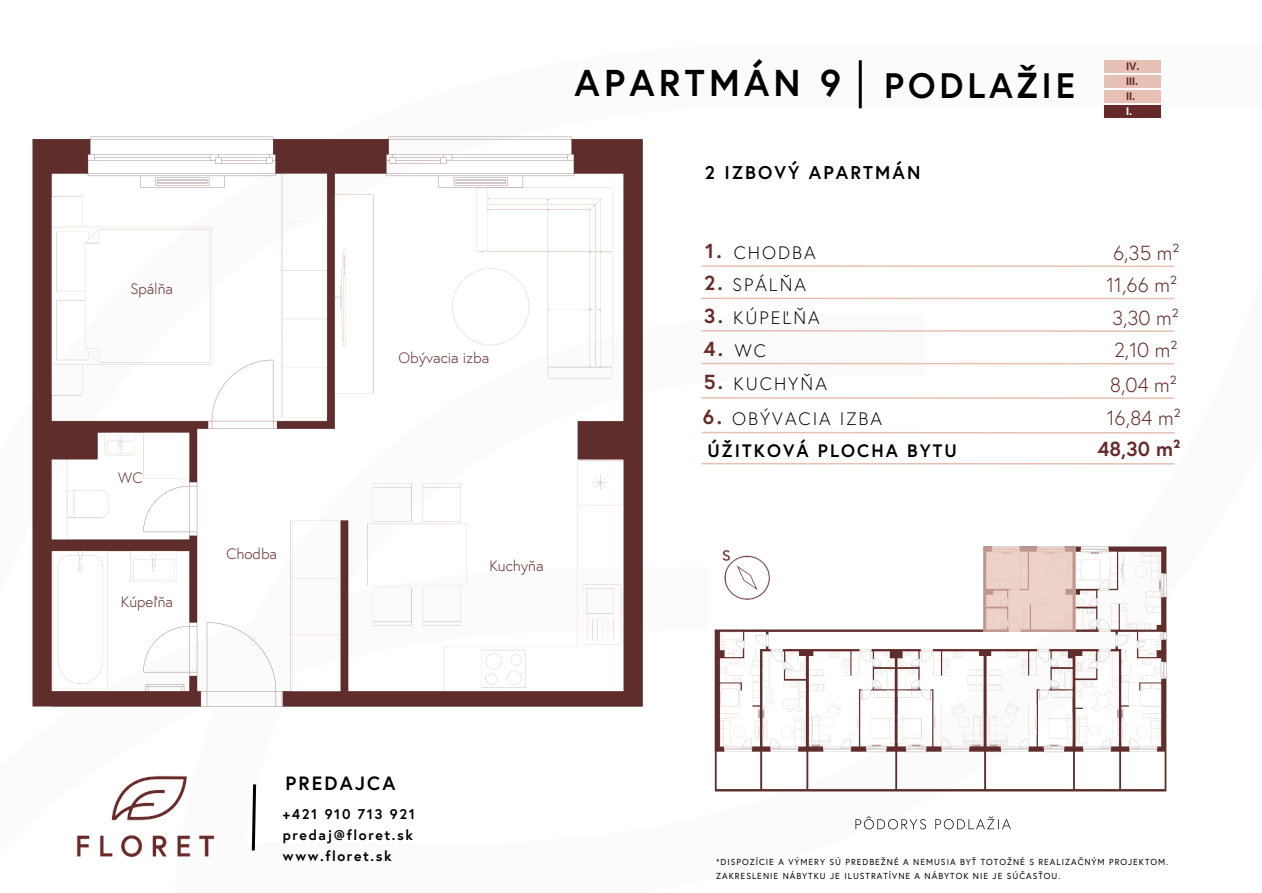
<style>
.page{position:relative;width:1262px;height:893px;background:#fff}
.page>*{position:absolute;margin:0;border:0;box-sizing:border-box;transform-origin:0 0}
.t1{font:700 37.4px "Europa";letter-spacing:.115em;color:#000}
.t2{font:300 20.4px/32.4px "Europa";color:#652a29;text-align:center}
.t3{font:700 20.4px/32.8px "Europa";color:#652a29;text-align:justify}
.t4{font:700 19.2px "Europa";letter-spacing:.115em;color:#000}
.t5{font:700 18.4px "Europa";letter-spacing:.115em;color:#000}
.t6{font:300 18px/32.4px "Europa";letter-spacing:.115em;color:#000}
.t7{font:700 18px "Europa";letter-spacing:.115em;color:#000}
.t8{font:300 15px "Europa";color:#652a29}
.t9{font:700 14px/21px "Europa";letter-spacing:.115em;color:#000}
.t10{font:700 11px/14.8px "Arimo";color:#652a29;text-align:justify}
.t11{font:700 11px "Arimo";color:#fff}
.t12{font:8.6px/13px "Europa";letter-spacing:.115em;color:#000}
.s1{font-size:35.4px}
.s2{font-family:"Noto Sans";font-size:35.4px}
</style>
<div class="page">
<img style="left:32px;top:136px;width:611px;height:571px">
<img style="left:714px;top:546px;width:453px;height:246px">
<img style="left:76px;top:775px;width:180px;height:82px">
<hr style="left:858px;top:60px;width:3px;height:48px;background:#000">
<div style="left:1104px;top:60px;width:56px;height:12px;background:#e6c0b4"></div>
<div style="left:1104px;top:76px;width:56px;height:12px;background:#e6c0b4"></div>
<div style="left:1104px;top:91px;width:56px;height:12px;background:#e6c0b4"></div>
<div style="left:1104px;top:105px;width:56px;height:12px;background:#652a29"></div>
<img style="left:855px;top:816px;width:156px;height:14px">
<img style="left:714px;top:546px;width:67px;height:62px">
<hr style="left:701px;top:265px;width:473px;height:2px;background:#e6c0b4">
<hr style="left:701px;top:297px;width:473px;height:2px;background:#e6c0b4">
<hr style="left:701px;top:330px;width:473px;height:2px;background:#e6c0b4">
<hr style="left:701px;top:363px;width:473px;height:1px;background:#e6c0b4">
<hr style="left:701px;top:397px;width:473px;height:2px;background:#e6c0b4">
<hr style="left:701px;top:463px;width:473px;height:1px;background:#e6c0b4">
<hr style="left:701px;top:432px;width:473px;height:1px;background:#e6c0b4">
<svg style="left:983px;top:547px;width:92px;height:84px;background:#e6c9c0"></svg>
<h3 class="t8" style="left:130px;top:282px;width:44px">Spálňa</h3>
<h3 class="t8" style="left:118px;top:471px;width:26px">WC</h3>
<h3 class="t8" style="left:121px;top:595px;width:54px">Kúpeľňa</h3>
<h3 class="t8" style="left:226px;top:547px;width:52px">Chodba</h3>
<h3 class="t8" style="left:398px;top:351px;width:92px">Obývacia izba</h3>
<h1 class="t1" style="left:574px;top:58px;width:502px">APARTMÁN 9 <span class="s1">PODLA</span><span class="s2">Ž</span><span class="s1">IE</span></h1>
<h3 class="t5" style="left:704px;top:160px;width:217px">2 IZBOVÝ APARTMÁN</h3>
<p class="t10" style="left:1126px;top:59px;width:15px">IV.<br>III.<br>II.</p>
<p class="t11" style="left:1126px;top:105px;width:8px">I.</p>
<h2 class="t3" style="left:703px;top:234px;width:21px">1.<br>2.<br>3.<br>4.<br>5.</h2>
<h3 class="t6" style="left:732px;top:237px;width:89px">CHODBA<br>SPÁLŇA<br>KÚPEĽŇA</h3>
<h2 class="t2" style="left:1106px;top:238px;width:75px">6,35 m²<br>11,66 m²<br>3,30 m²</h2>
<h3 class="t6" style="left:735px;top:335px;width:33px">WC</h3>
<h2 class="t2" style="left:1114px;top:335px;width:65px">2,10 m²</h2>
<h3 class="t6" style="left:732px;top:368px;width:151px;line-height:34.4px">KUCHYŇA<br>OBÝVACIA IZBA</h3>
<h3 class="t7" style="left:707px;top:442px;width:251px">ÚŽITKOVÁ PLOCHA BYTU</h3>
<h2 class="t2" style="left:1106px;top:369px;width:76px;line-height:33.8px;text-align:left">8,04 m²<br>16,84 m²</h2>
<h2 class="t3" style="left:1097px;top:434px;width:84px">48,30 m²</h2>
<h2 class="t3" style="left:703px;top:399px;width:21px">6.</h2>
<h3 class="t8" style="left:489px;top:559px;width:56px">Kuchyňa</h3>
<h3 class="t4" style="left:285px;top:770px;width:111px">PREDAJCA</h3>
<h3 class="t9" style="left:283px;top:803px;width:134px">+421 910 713 921 predaj@floret.sk www.floret.sk</h3>
<p class="t12" style="left:716px;top:856px;width:453px">*DISPOZÍCIE A VÝMERY SÚ PREDBEŽNÉ A NEMUSIA BYŤ TOTOŽNÉ S REALIZAČNÝM PROJEKTOM.<br>ZAKRESLENIE NÁBYTKU JE ILUSTRATÍVNE A NÁBYTOK NIE JE SÚČASŤOU.</p>
</div>
